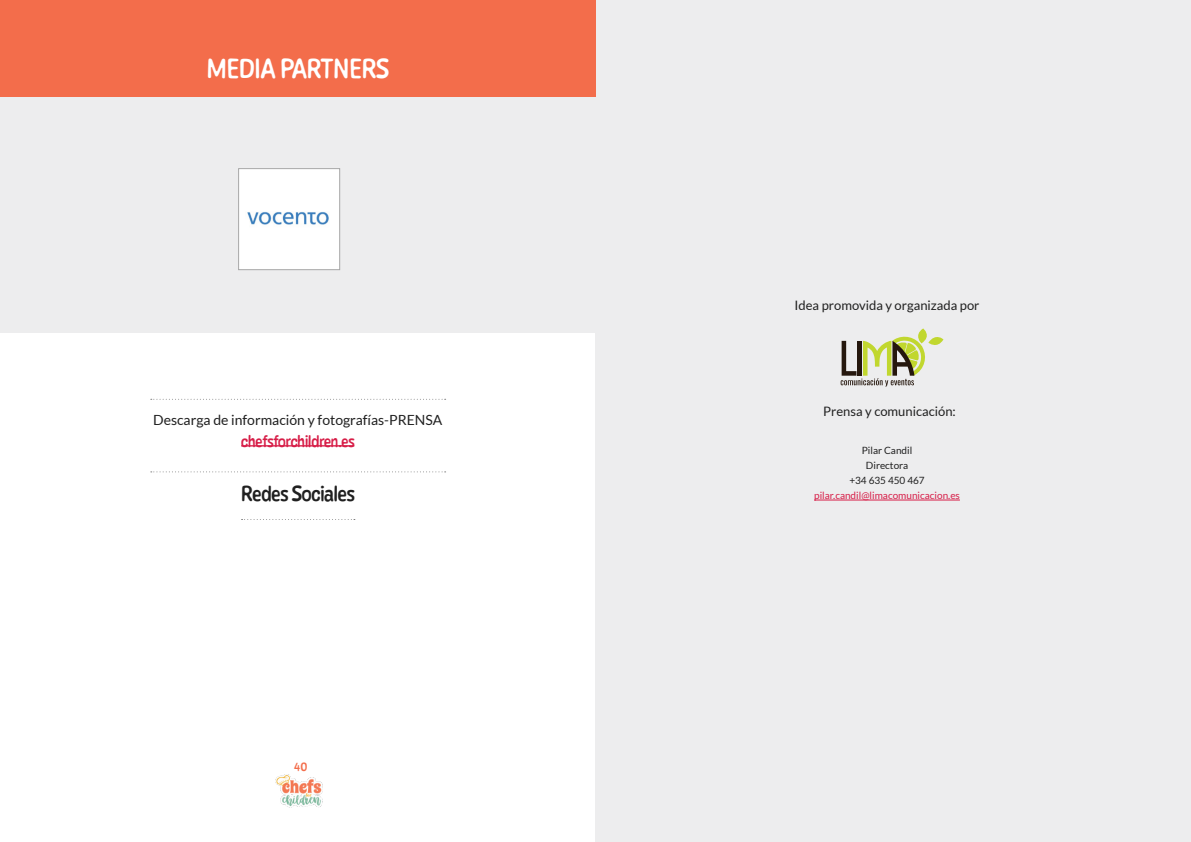
<style>
.page{position:relative;width:1191px;height:842px;background:#fff}
.page>*{position:absolute;margin:0;border:0;box-sizing:border-box;transform-origin:0 0}
.t1{font:27.8px "Caraque Regular Melted";color:#fff}
.t2{font:22px "Caraque Regular Melted";color:#202020}
.t3{font:17px "Caraque Regular Melted";color:#d71e48}
.t4{font:14px "Lato";color:#202020}
.t5{font:13px "Lato";color:#202020}
.t6{font:12px "Caraque Regular Melted";color:#f36d4b}
.t7{font:10px "Lato";color:#202020}
.t8{font:10px "Lato";color:#d71e48}
</style>
<div class="page">
<img style="left:275px;top:774px;width:48px;height:34px">
<div style="left:0;top:54px;width:595px;height:279px;background:#ededee"></div>
<div style="left:595px;top:0;width:596px;height:842px;background:#ededee"></div>
<img style="left:240px;top:170px;width:98px;height:98px">
<div style="left:238px;top:168px;width:102px;height:102px;border:1px solid #a6a6a6"></div>
<div style="left:0;top:0;width:595px;height:97px;background:#f36d4b"></div>
<hr style="left:241px;top:445px;width:113px;height:1px;background:#d71e48">
<hr style="left:814px;top:500px;width:146px;height:1px;background:#d71e48">
<svg style="left:151px;top:399px;width:295px;height:1px"></svg>
<svg style="left:151px;top:471px;width:295px;height:1px"></svg>
<svg style="left:241px;top:519px;width:114px;height:1px"></svg>
<svg style="left:840px;top:328px;width:103px;height:58px"></svg>
<p class="t1" style="left:207px;top:52px;width:183px">MEDIA PARTNERS</p>
<p class="t5" style="left:794px;top:298px;width:186px">Idea promovida y organizada por</p>
<p class="t5" style="left:823px;top:404px;width:134px">Prensa y comunicación:</p>
<p class="t7" style="left:861px;top:445px;width:52px">Pilar Candil</p>
<p class="t7" style="left:866px;top:460px;width:44px">Directora</p>
<p class="t7" style="left:849px;top:475px;width:77px">+34 635 450 467</p>
<p class="t4" style="left:153px;top:412px;width:291px">Descarga de información y fotografías-PRENSA</p>
<p class="t3" style="left:241px;top:430px;width:115px">chefsforchildren.es</p>
<p class="t2" style="left:241px;top:481px;width:115px">Redes Sociales</p>
<p class="t8" style="left:814px;top:490px;width:147px">pilar.candil@limacomunicacion.es</p>
<p class="t6" style="left:294px;top:760px;width:14px">40</p>
</div>
